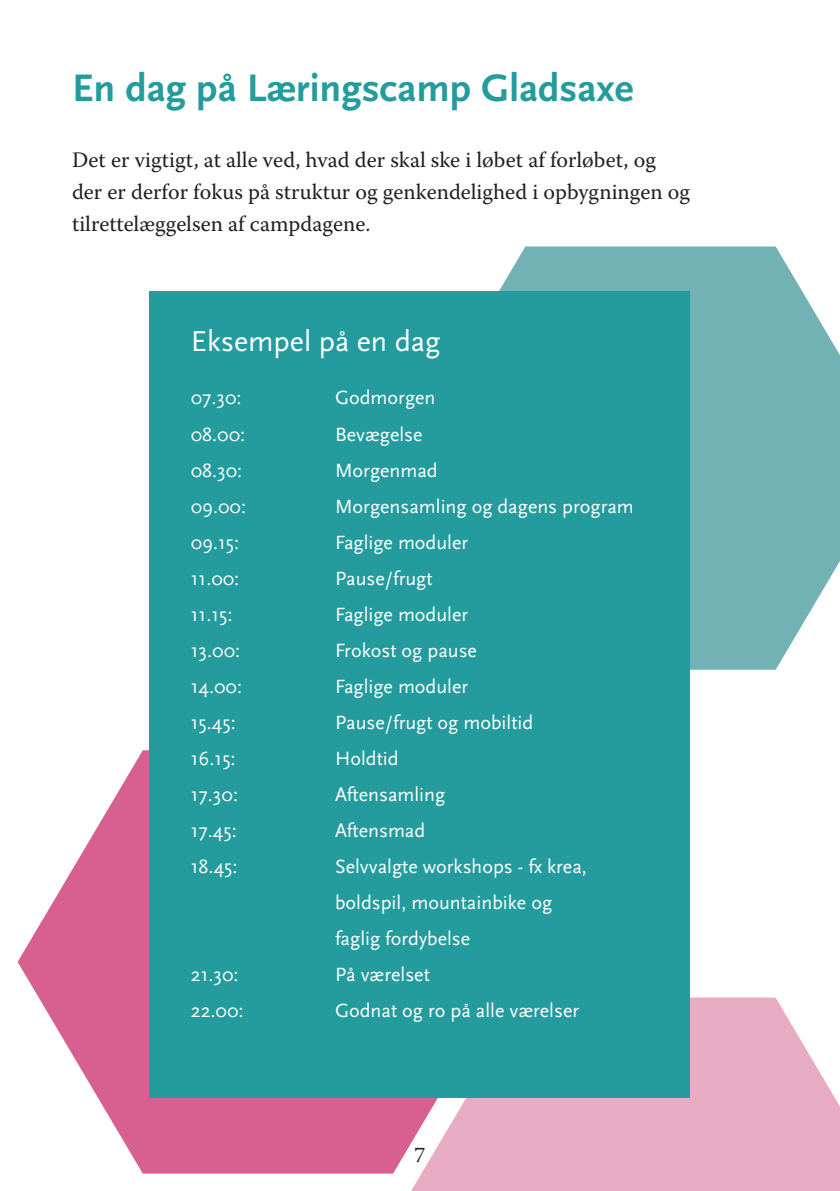
<style>
.page{position:relative;width:840px;height:1191px;background:#fff}
.page>*{position:absolute;margin:0;border:0;box-sizing:border-box;transform-origin:0 0}
.Head{font:700 40px "Scala Sans";color:#249c9e}
.Eksempel_på_en_dag{font:30px "Scala Sans";color:#fff}
.Brød{font:22px/32px "Warnock Pro";color:#231f20}
.Forord{font:20px/36px "Scala Sans";color:#fff}
</style>
<div class="page">
<svg style="left:18px;top:750px;width:393px;height:423px;fill:#d76090"></svg>
<svg style="left:411px;top:997px;width:428px;height:194px;background:#e9b3c7"></svg>
<svg style="left:499px;top:246px;width:340px;height:423px;background:#80babc"></svg>
<div style="left:150px;top:291px;width:540px;height:806px;background:#249c9e"></div>
<p class="Head" style="left:72px;top:67px;width:562px">En dag på Læringscamp Gladsaxe</p>
<p class="Brød" style="left:72px;top:144px;width:619px">Det er vigtigt, at alle ved, hvad der skal ske i løbet af forløbet, og der er derfor fokus på struktur og genkendelighed i opbygningen og tilrettelæggelsen af campdagene.</p>
<p class="Eksempel_på_en_dag" style="left:191px;top:325px;width:251px">Eksempel på en dag</p>
<p class="Forord" style="left:191px;top:380px;width:52px">07.30:</p>
<p class="Forord" style="left:335px;top:380px;width:102px">Godmorgen</p>
<p class="Forord" style="left:191px;top:416px;width:56px">08.00:</p>
<p class="Forord" style="left:335px;top:416px;width:89px">Bevægelse</p>
<p class="Forord" style="left:191px;top:452px;width:53px">08.30:</p>
<p class="Forord" style="left:335px;top:452px;width:104px">Morgenmad</p>
<p class="Forord" style="left:191px;top:488px;width:57px">09.00:</p>
<p class="Forord" style="left:335px;top:488px;width:300px">Morgensamling og dagens program</p>
<p class="Forord" style="left:191px;top:524px;width:50px">09.15:</p>
<p class="Forord" style="left:335px;top:524px;width:135px">Faglige moduler</p>
<p class="Forord" style="left:191px;top:560px;width:50px">11.00:</p>
<p class="Forord" style="left:335px;top:560px;width:99px">Pause/frugt</p>
<p class="Forord" style="left:191px;top:596px;width:43px">11.15:</p>
<p class="Forord" style="left:335px;top:596px;width:135px">Faglige moduler</p>
<p class="Forord" style="left:191px;top:632px;width:51px">13.00:</p>
<p class="Forord" style="left:335px;top:632px;width:143px">Frokost og pause</p>
<p class="Forord" style="left:191px;top:668px;width:53px">14.00:</p>
<p class="Forord" style="left:335px;top:668px;width:135px">Faglige moduler</p>
<p class="Forord" style="left:191px;top:704px;width:46px">15.45:</p>
<p class="Forord" style="left:335px;top:704px;width:200px">Pause/frugt og mobiltid</p>
<p class="Forord" style="left:191px;top:740px;width:46px">16.15:</p>
<p class="Forord" style="left:335px;top:740px;width:65px">Holdtid</p>
<p class="Forord" style="left:191px;top:776px;width:49px">17.30:</p>
<p class="Forord" style="left:335px;top:776px;width:112px">Aftensamling</p>
<p class="Forord" style="left:191px;top:812px;width:47px">17.45:</p>
<p class="Forord" style="left:335px;top:812px;width:92px">Aftensmad</p>
<p class="Forord" style="left:191px;top:848px;width:48px">18.45:</p>
<p class="Forord" style="left:335px;top:848px;width:253px">Selvvalgte workshops - fx krea, boldspil, mountainbike og</p>
<p class="Forord" style="left:335px;top:920px;width:137px">faglig fordybelse</p>
<p class="Forord" style="left:191px;top:956px;width:49px">21.30:</p>
<p class="Forord" style="left:335px;top:956px;width:96px">På værelset</p>
<p class="Forord" style="left:191px;top:992px;width:54px">22.00:</p>
<p class="Forord" style="left:335px;top:992px;width:245px">Godnat og ro på alle værelser</p>
<p class="Brød" style="left:414px;top:1138px;width:13px">7</p>
</div>
